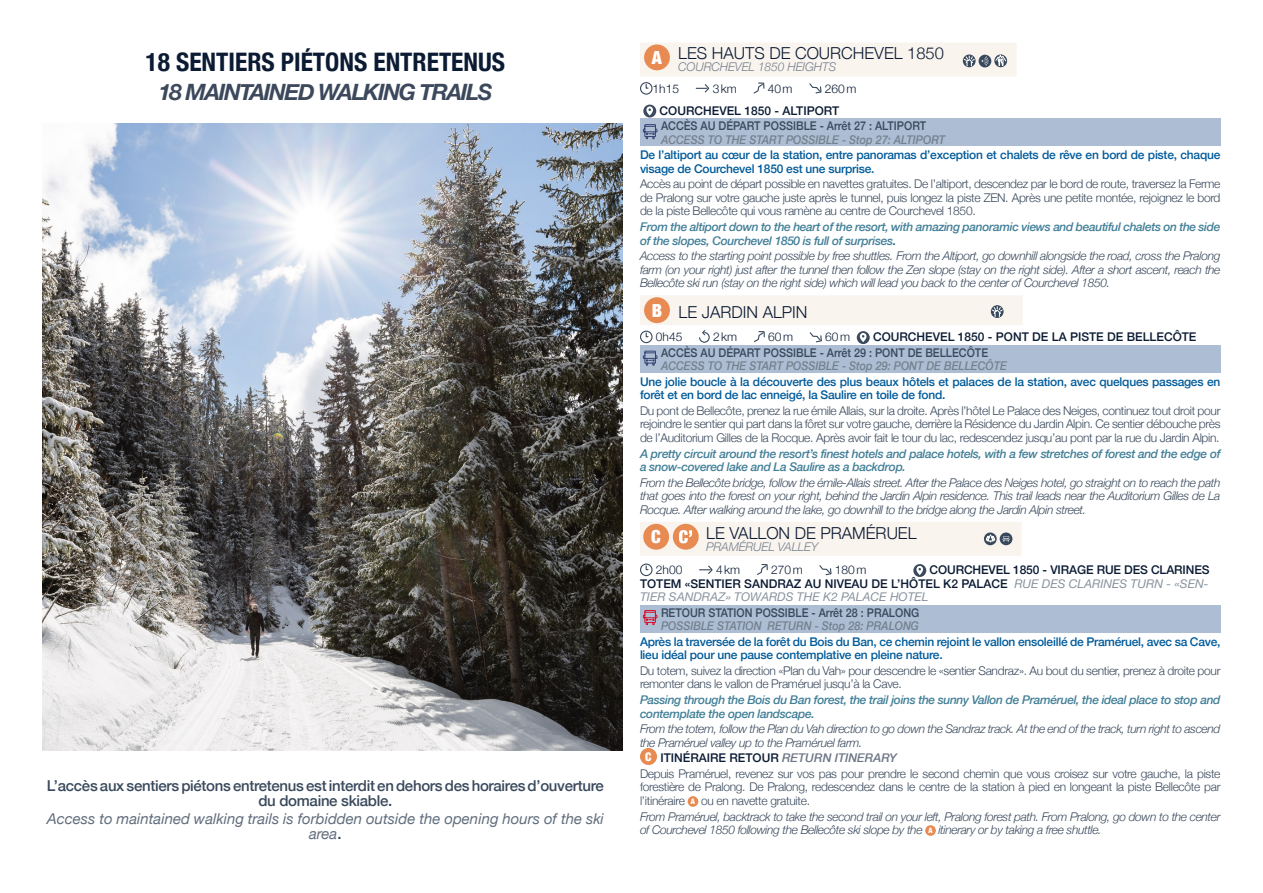
<style>
.page{position:relative;width:1263px;height:893px;background:#fff}
.page>*{position:absolute;margin:0;border:0;box-sizing:border-box;transform-origin:0 0}
.t1{font:700 condensed 25.5px "Helvetica Neue";color:#0b1b33}
.t2{font:italic 700 22.5px "Helvetica Neue";letter-spacing:-.06em;color:#3c495c}
.t3{font:900 condensed 18px "Helvetica Neue";color:#fff}
.t4{font:300 16.5px "Helvetica Neue";color:#0b1b33}
.t5{font:500 15px/15px "Helvetica Neue";letter-spacing:-.02em;color:#39495c;text-align:center}
.t6{font:italic 15px/15px "Helvetica Neue";color:#616d7d;text-align:center}
.t7{font:300 12px/13.5px "Helvetica Neue";letter-spacing:-.025em;color:#39495c}
.t8{font:italic 300 12px/13.5px "Helvetica Neue";letter-spacing:-.03em;color:#39495c;text-align:justify}
.t9{font:500 12px/13.5px "Helvetica Neue";letter-spacing:-.02em;color:#005b9b}
.t10{font:italic 500 12px/13.5px "Helvetica Neue";letter-spacing:-.03em;color:#427f97}
.t11{font:500 12px/13.5px "Helvetica Neue";color:#0b1b33;text-align:justify}
.t12{font:italic 500 12px "Helvetica Neue";color:#74808d;scale:.9 1}
.t13{font:500 12px "Helvetica Neue";color:#39495c;scale:.9 1}
.t14{font:300 12px "Helvetica Neue";color:#0b1b33}
.t15{font:italic 300 12px "Helvetica Neue";letter-spacing:-.01em;color:#74808d}
.s1{font-weight:500;font-style:normal;color:#39495c}
.s2{font-weight:900;font-stretch:condensed;font-size:18px;color:#fff}
.s3{font-style:normal;color:#135f7d}
.s4{font-weight:400;font-style:italic;color:#88929d}
.s5{font-weight:900;font-stretch:condensed;font-size:11.85px;color:#fff}
.s6{font-weight:500;color:#0b1b33}
.s7{font-weight:500;font-style:italic;color:#6d7685}
.s8{font-weight:900;font-stretch:condensed;font-size:7.35px;color:#fff}
.s9{font-weight:900;font-style:normal;font-stretch:condensed;font-size:7.35px;color:#fff}
</style>
<div class="page">
<div style="left:640px;top:118px;width:580px;height:28px;background:#adbdd4"></div>
<div style="left:640px;top:345px;width:580px;height:28px;background:#adbdd4"></div>
<div style="left:640px;top:605px;width:580px;height:28px;background:#adbdd4"></div>
<svg style="left:640px;top:43px;width:377px;height:52px"></svg>
<div style="left:643px;top:105px;width:13px;height:12px;background:#3a495c;border-radius:50%"></div>
<svg style="left:646px;top:106px;width:7px;height:10px"></svg>
<svg style="left:643px;top:124px;width:15px;height:15px"></svg>
<svg style="left:640px;top:295px;width:383px;height:48px"></svg>
<svg style="left:643px;top:350px;width:15px;height:16px"></svg>
<svg style="left:640px;top:522px;width:382px;height:34px"></svg>
<div style="left:640px;top:564px;width:12px;height:12px;border:1px solid #39495c;border-radius:50%"></div>
<svg style="left:645px;top:565px;width:4px;height:6px"></svg>
<svg style="left:699px;top:565px;width:14px;height:9px"></svg>
<svg style="left:757px;top:563px;width:11px;height:12px"></svg>
<svg style="left:819px;top:565px;width:13px;height:11px"></svg>
<svg style="left:913px;top:564px;width:13px;height:13px"></svg>
<svg style="left:916px;top:566px;width:7px;height:9px"></svg>
<svg style="left:643px;top:610px;width:15px;height:15px"></svg>
<div style="left:640px;top:748px;width:17px;height:17px;background:#e88b52;border-radius:50%"></div>
<div style="left:688px;top:796px;width:10px;height:11px;background:#e88b52;border-radius:50%"></div>
<div style="left:925px;top:825px;width:11px;height:11px;background:#e88b52;border-radius:50%"></div>
<img style="left:43px;top:123px;width:579px;height:627px">
<h1 class="t1" style="left:146px;top:41px;width:361px">18 SENTIERS PIÉTONS ENTRETENUS</h1>
<h2 class="t2" style="left:158px;top:74px;width:335px">18 MAINTAINED WALKING TRAILS</h2>
<p class="t5" style="left:47px;top:777px;width:559px">L’accès aux sentiers piétons entretenus est interdit en dehors des horaires d’ouverture du domaine skiable.</p>
<p class="t6" style="left:47px;top:812px;width:559px">Access to maintained walking trails is forbidden outside the opening hours of the ski area<span class="s1">.</span></p>
<h3 class="t4" style="left:652px;top:40px;width:293px"><span class="s2">A</span> LES HAUTS DE COURCHEVEL 1850</h3>
<p class="t15" style="left:678px;top:58px;width:160px">COURCHEVEL 1850 HEIGHTS</p>
<p class="t14" style="left:652px;top:79px;width:28px">1h15</p>
<p class="t14" style="left:713px;top:79px;width:26px">3km</p>
<p class="t14" style="left:768px;top:79px;width:26px">40m</p>
<p class="t14" style="left:825px;top:79px;width:33px">260m</p>
<p class="t11" style="left:659px;top:103px;width:181px">COURCHEVEL 1850 - ALTIPORT</p>
<p class="t13" style="left:661px;top:116px;width:296px">ACCÈS AU DÉPART POSSIBLE - Arrêt 27 : ALTIPORT</p>
<p class="t12" style="left:661px;top:129px;width:317px">ACCESS TO THE START POSSIBLE - Stop 27: ALTIPORT</p>
<p class="t9" style="left:640px;top:147px;width:582px">De l’altiport au cœur de la station, entre panoramas d’exception et chalets de rêve en bord de piste, chaque visage de Courchevel 1850 est une surprise.</p>
<p class="t7" style="left:640px;top:177px;width:582px;text-align:justify">Accès au point de départ possible en navettes gratuites. De l’altiport, descendez par le bord de route, traversez la Ferme de Pralong sur votre gauche juste après le tunnel, puis longez la piste ZEN. Après une petite montée, rejoignez le bord de la piste Bellecôte qui vous ramène au centre de Courchevel 1850.</p>
<p class="t10" style="left:640px;top:219px;width:582px">From the altiport down to the heart of the resort, with amazing panoramic views and beautiful chalets on the side of the slopes, Courchevel 1850 is full of surprises<span class="s3">.</span></p>
<p class="t8" style="left:640px;top:248px;width:582px">Access to the starting point possible by free shuttles. From the Altiport, go downhill alongside the road, cross the Pralong farm (on your right) just after the tunnel then follow the Zen slope (stay on the right side). After a short ascent, reach the Bellecôte ski run (stay on the right side) which will lead you back to the center of Courchevel 1850.</p>
<h3 class="t4" style="left:652px;top:299px;width:157px"><span class="s2">B</span> LE JARDIN ALPIN</h3>
<p class="t14" style="left:656px;top:327px;width:28px">0h45</p>
<p class="t14" style="left:713px;top:327px;width:26px">2km</p>
<p class="t14" style="left:768px;top:327px;width:26px">60m</p>
<p class="t14" style="left:825px;top:327px;width:26px">60m</p>
<p class="t11" style="left:873px;top:329px;width:325px">COURCHEVEL 1850 - PONT DE LA PISTE DE BELLECÔTE</p>
<p class="t13" style="left:661px;top:343px;width:365px">ACCÈS AU DÉPART POSSIBLE - Arrêt 29 : PONT DE BELLECÔTE</p>
<p class="t12" style="left:661px;top:356px;width:386px">ACCESS TO THE START POSSIBLE - Stop 29: PONT DE BELLECÔTE</p>
<p class="t9" style="left:640px;top:374px;width:582px">Une jolie boucle à la découverte des plus beaux hôtels et palaces de la station, avec quelques passages en forêt et en bord de lac enneigé, la Saulire en toile de fond.</p>
<p class="t7" style="left:640px;top:403px;width:582px;text-align:justify">Du pont de Bellecôte, prenez la rue émile Allais, sur la droite. Après l’hôtel Le Palace des Neiges, continuez tout droit pour rejoindre le sentier qui part dans la fôret sur votre gauche, derrière la Résidence du Jardin Alpin. Ce sentier débouche près de l’Auditorium Gilles de la Rocque. Après avoir fait le tour du lac, redescendez jusqu’au pont par la rue du Jardin Alpin.</p>
<p class="t10" style="left:640px;top:446px;width:582px">A pretty circuit around the resort’s finest hotels and palace hotels, with a few stretches of forest and the edge of a snow-covered lake and La Saulire as a backdrop.</p>
<p class="t8" style="left:640px;top:475px;width:582px">From the Bellecôte bridge, follow the émile-Allais street. After the Palace des Neiges hotel, go straight on to reach the path that goes into the forest on your right, behind the Jardin Alpin residence. This trail leads near the Auditorium Gilles de La Rocque. After walking around the lake, go downhill to the bridge along the Jardin Alpin street.</p>
<h3 class="t3" style="left:651px;top:522px;width:11px">C</h3>
<h3 class="t4" style="left:706px;top:519px;width:212px">LE VALLON DE PRAMÉRUEL</h3>
<p class="t15" style="left:706px;top:537px;width:113px">PRAMÉRUEL VALLEY</p>
<p class="t14" style="left:656px;top:560px;width:28px">2h00</p>
<p class="t14" style="left:716px;top:560px;width:26px">4km</p>
<p class="t14" style="left:771px;top:560px;width:33px">270m</p>
<p class="t14" style="left:835px;top:560px;width:33px">180m</p>
<p class="t11" style="left:640px;top:562px;width:571px;text-indent:290px">COURCHEVEL 1850 - VIRAGE RUE DES CLARINES TOTEM «SENTIER SANDRAZ AU NIVEAU DE L’HÔTEL K2 PALACE <span class="s4">RUE DES CLARINES TURN - «SEN-TIER SANDRAZ» TOWARDS THE K2 PALACE HOTEL</span></p>
<p class="t13" style="left:661px;top:603px;width:289px">RETOUR STATION POSSIBLE - Arrêt 28 : PRALONG</p>
<p class="t12" style="left:661px;top:616px;width:288px">POSSIBLE STATION RETURN - Stop 28: PRALONG</p>
<p class="t9" style="left:640px;top:634px;width:582px">Après la traversée de la forêt du Bois du Ban, ce chemin rejoint le vallon ensoleillé de Praméruel, avec sa Cave, lieu idéal pour une pause contemplative en pleine nature.</p>
<p class="t7" style="left:640px;top:663px;width:582px">Du totem, suivez la direction «Plan du Vah» pour descendre le «sentier Sandraz». Au bout du sentier, prenez à droite pour remonter dans le vallon de Praméruel jusqu’à la Cave.</p>
<p class="t10" style="left:640px;top:692px;width:582px">Passing through the Bois du Ban forest, the trail joins the sunny Vallon de Praméruel, the ideal place to stop and contemplate the open landscape.</p>
<p class="t8" style="left:640px;top:721px;width:582px">From the totem, follow the Plan du Vah direction to go down the Sandraz track. At the end of the track, turn right to ascend the Praméruel valley up to the Praméruel farm.</p>
<p class="t7" style="left:640px;top:749px;width:582px;line-height:15.6px;text-indent:5px"><span class="s5">C</span> <span class="s6">ITINÉRAIRE RETOUR</span> <span class="s7">RETURN ITINERARY<br></span>Depuis Praméruel, revenez sur vos pas pour prendre le second chemin que vous croisez sur votre gauche, la piste</p>
<p class="t7" style="left:640px;top:779px;width:582px">forestière de Pralong. De Pralong, redescendez dans le centre de la station à pied en longeant la piste Bellecôte par l’itinéraire <span class="s8">A</span> ou en navette gratuite.</p>
<p class="t8" style="left:640px;top:809px;width:582px">From Praméruel, backtrack to take the second trail on your left, Pralong forest path. From Pralong, go down to the center of Courchevel 1850 following the Bellecôte ski slope by the <span class="s9">A</span> itinerary or by taking a free shuttle.</p>
</div>
